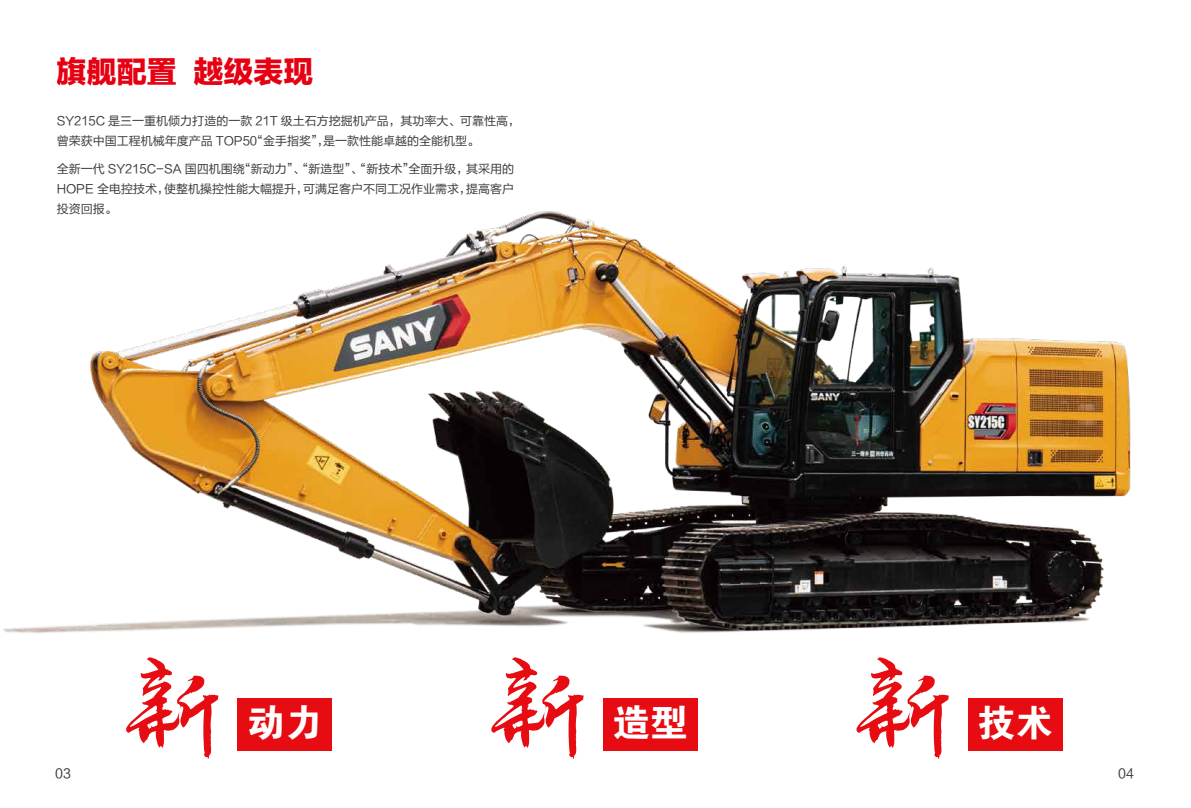
<style>
.page{position:relative;width:1191px;height:808px;background:#fff}
.page>*{position:absolute;margin:0;border:0;box-sizing:border-box;transform-origin:0 0}
.t1{font:38px "FZDHTK GBK1 0";color:#fff}
.t2{font:30px "FZLTTHK GBK1 0";color:#e60012}
.t3{font:13px "FZLTHK GBK1 0";color:#3e3a39}
.t4{font:12px/20px "FZLTHK GBK1 0";color:#3e3a39}
</style>
<div class="page">
<div style="left:237px;top:698px;width:95px;height:53px;background:#e60c11"></div>
<svg style="left:126px;top:657px;width:93px;height:102px"></svg>
<div style="left:968px;top:698px;width:94px;height:53px;background:#e60c11"></div>
<svg style="left:856px;top:657px;width:93px;height:102px"></svg>
<div style="left:602px;top:698px;width:95px;height:53px;background:#e60c11"></div>
<svg style="left:491px;top:657px;width:93px;height:102px"></svg>
<img style="left:3px;top:211px;width:1128px;height:422px">
<h2 class="t2" style="left:57px;top:55px;width:258px">旗舰配置 越级表现</h2>
<p class="t4" style="left:57px;top:111px;width:465px">SY215C 是三一重机倾力打造的一款 21T 级土石方挖掘机产品，其功率大、可靠性高，曾荣获中国工程机械年度产品 TOP50“金手指奖”，是一款性能卓越的全能机型。</p>
<p class="t4" style="left:57px;top:159px;width:459px;text-align:justify">全新一代 SY215C-SA 国四机围绕“新动力”、“新造型”、“新技术”全面升级，其采用的HOPE 全电控技术，使整机操控性能大幅提升，可满足客户不同工况作业需求，提高客户投资回报。</p>
<h1 class="t1" style="left:247px;top:702px;width:78px">动力</h1>
<h1 class="t1" style="left:612px;top:702px;width:77px">造型</h1>
<h1 class="t1" style="left:977px;top:702px;width:77px">技术</h1>
<p class="t3" style="left:55px;top:766px;width:17px">03</p>
<p class="t3" style="left:1118px;top:766px;width:17px">04</p>
</div>
